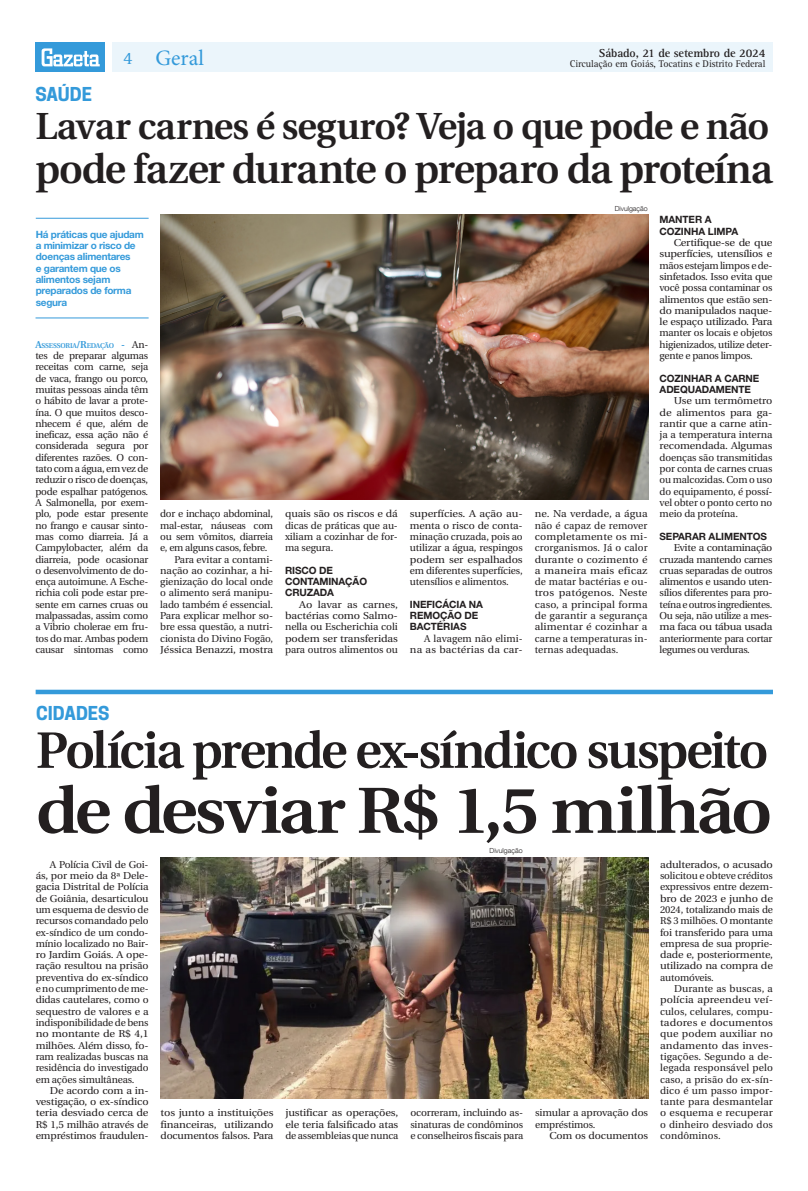
<style>
.page{position:relative;width:808px;height:1191px;background:#fff}
.page>*{position:absolute;margin:0;border:0;box-sizing:border-box;transform-origin:0 0}
.Manchete{font:600 65px "Utopia";letter-spacing:-.035em;color:#231f20;scale:1.09 1}
.Manchete-2{font:600 51.1px "Utopia";letter-spacing:-.045em;color:#231f20}
.Manchete-3{font:600 41px "Utopia";letter-spacing:-.03em;color:#231f20}
.Manchete-4{font:600 37.6px "Utopia";letter-spacing:-.025em;color:#231f20}
.t1{font:22px "Minion Pro";color:#349ada}
.Retranca{font:700 18px "Cooper Hewitt";color:#349ada}
.t2{font:18px "Rotis Serif Std";color:#349ada}
.t3{font:700 12px "Rotis Serif Std";letter-spacing:-.01em;color:#231f20}
.TExto_Corrido{font:10px/11.3px "Utopia";letter-spacing:-.015em;color:#231f20;text-align:justify}
.TExto_Corrido-2{font:10px/11.3px "Utopia";letter-spacing:-.015em;color:#231f20;text-align:justify;scale:1.1 1}
.Repórter{font:10px/11.3px "Utopia";letter-spacing:-.025em;color:#231f20;text-align:justify}
.TExto_Corrido-3{font:10px/11.3px "Utopia";letter-spacing:-.015em;color:#231f20;text-align:justify;scale:1.06 1}
.TExto_Corrido-4{font:10px/11.3px "Utopia";letter-spacing:-.015em;color:#231f20;text-align:justify;scale:1.08 1}
.Intertítulo{font:700 10px/11.3px "Helvetica Neue";letter-spacing:-.01em;color:#231f20}
.Olho{font:700 10px/11.3px "Helvetica Neue LT Std";letter-spacing:-.025em;color:#349ada}
.TExto_Corrido-5{font:10px/11.3px "Utopia";letter-spacing:-.015em;color:#231f20;text-align:justify;scale:1.07 1}
.t4{font:10px "Rotis Serif Std";letter-spacing:-.01em;color:#231f20}
.TExto_Corrido-6{font:10px/11.3px "Utopia";letter-spacing:.01em;color:#231f20;text-align:right}
.TExto_Corrido-7{font:10px/11.3px "Utopia";letter-spacing:-.015em;color:#231f20;scale:1.04 1}
.Repórter-2{font:600 7px "Utopia";letter-spacing:-.035em;color:#349ada}
.Crédito_Fotógrafo{font:300 7px "Helvetica Neue LT Com";color:#231f20}
.s1{font-size:10px}
.s2{font-weight:400;font-size:10px;color:#231f20}
</style>
<div class="page">
<div style="left:112px;top:43px;width:661px;height:29px;background:#ebf5fb"></div>
<div style="left:36px;top:43px;width:69px;height:29px;background:#349ada"></div>
<svg style="left:42px;top:48px;width:58px;height:18px"></svg>
<hr style="left:36px;top:218px;width:113px;height:1px;background:#349ada">
<hr style="left:36px;top:317px;width:113px;height:1px;background:#349ada">
<div style="left:36px;top:689px;width:737px;height:5px;background:#349ada"></div>
<img style="left:160px;top:858px;width:488px;height:240px">
<img style="left:161px;top:214px;width:487px;height:285px">
<p class="Retranca" style="left:35px;top:84px;width:58px">SAÚDE</p>
<p class="t3" style="left:599px;top:46px;width:168px">Sábado, 21 de setembro de 2024</p>
<p class="t2" style="left:123px;top:47px;width:11px">4</p>
<p class="t1" style="left:155px;top:43px;width:50px">Geral</p>
<p class="t4" style="left:570px;top:58px;width:197px">Circulação em Goiás, Tocatins e Distrito Federal</p>
<p class="Manchete-4" style="left:35px;top:105px;width:735px">Lavar carnes é seguro? Veja o que pode e não</p>
<p class="Manchete-3" style="left:35px;top:146px;width:739px">pode fazer durante o preparo da proteína</p>
<p class="Crédito_Fotógrafo" style="left:615px;top:204px;width:35px">Divulgação</p>
<p class="Olho" style="left:36px;top:228px;width:110px">Há práticas que ajudam a minimizar o risco de doenças alimentares<br>e garantem que os alimentos sejam preparados de forma segura</p>
<p class="Repórter-2" style="left:35px;top:341px;width:114px"><span class="s1">A</span>SSESSORIA<span class="s1">/R</span>EDAÇÃO <span class="s1">-</span> <span class="s2">An-</span></p>
<p class="Repórter" style="left:35px;top:350px;width:114px">tes de preparar algumas receitas com carne, seja de vaca, frango ou porco, muitas pessoas ainda têm o hábito de lavar a prote&shy;ína. O que muitos desco&shy;nhecem é que, além de ineficaz, essa ação não é considerada segura por diferentes razões. O con&shy;tato com a água, em vez de reduzir o risco de doenças, pode espalhar patógenos.<br>A Salmonella, por exem&shy;plo, pode estar presente no frango e causar sinto&shy;mas como diarreia. Já a Campylobacter, além da diarreia, pode ocasionar o desenvolvimento de do&shy;ença autoimune. A Esche&shy;richia coli pode estar pre&shy;sente em carnes cruas ou malpassadas, assim como a Vibrio cholerae em fru&shy;tos do mar. Ambas podem causar sintomas como</p>
<p class="Repórter" style="left:160px;top:508px;width:114px">dor e inchaço abdominal, mal-estar, náuseas com ou sem vômitos, diarreia e, em alguns casos, febre.</p>
<p class="TExto_Corrido" style="left:160px;top:553px;width:114px;text-indent:14px">Para evitar a contami&shy;nação ao cozinhar, a hi&shy;gienização do local onde o alimento será manipu&shy;lado também é essencial.<br>Para explicar melhor so&shy;bre essa questão, a nutri&shy;cionista do Divino Fogão, Jéssica Benazzi, mostra</p>
<p class="TExto_Corrido-5" style="left:285px;top:508px;width:107px">quais são os riscos e dá dicas de práticas que au&shy;xiliam a cozinhar de for&shy;ma segura.</p>
<p class="Intertítulo" style="left:285px;top:564px;width:84px">RISCO DE<br>CONTAMINAÇÃO<br>CRUZADA</p>
<p class="TExto_Corrido-2" style="left:285px;top:599px;width:104px;text-indent:14px">Ao lavar as carnes, bactérias como Salmo&shy;nella ou Escherichia coli podem ser transferidas para outros alimentos ou</p>
<p class="TExto_Corrido-2" style="left:410px;top:508px;width:104px">superfícies. A ação au&shy;menta o risco de conta&shy;minação cruzada, pois ao utilizar a água, respingos podem ser espalhados em diferentes superfícies, utensílios e alimentos.</p>
<p class="Intertítulo" style="left:410px;top:598px;width:75px">INEFICÁCIA NA<br>REMOÇÃO DE<br>BACTÉRIAS</p>
<p class="TExto_Corrido-6" style="left:410px;top:633px;width:114px">A lavagem não elimi&shy;na as bactérias da car-</p>
<p class="TExto_Corrido-3" style="left:535px;top:508px;width:108px">ne. Na verdade, a água não é capaz de remover completamente os mi&shy;crorganismos. Já o calor durante o cozimento é a maneira mais eficaz de matar bactérias e ou&shy;tros patógenos. Neste caso, a principal forma de garantir a segurança alimentar é cozinhar a carne a temperaturas in&shy;ternas adequadas.</p>
<p class="Intertítulo" style="left:659px;top:214px;width:54px">MANTER A</p>
<p class="Intertítulo" style="left:659px;top:225px;width:80px">COZINHA LIMPA</p>
<p class="TExto_Corrido-2" style="left:659px;top:237px;width:104px;text-indent:14px">Certifique-se de que superfícies, utensílios e mãos estejam limpos e de&shy;sinfetados. Isso evita que você possa contaminar os alimentos que estão sen&shy;do manipulados naque&shy;le espaço utilizado. Para manter os locais e objetos higienizados, utilize deter&shy;gente e panos limpos.</p>
<p class="Intertítulo" style="left:659px;top:372px;width:101px">COZINHAR A CARNE<br>ADEQUADAMENTE</p>
<p class="TExto_Corrido-4" style="left:659px;top:395px;width:106px;text-indent:14px">Use um termômetro de alimentos para ga&shy;rantir que a carne atin&shy;ja a temperatura interna recomendada. Algumas doenças são transmitidas por conta de carnes cruas ou malcozidas. Com o uso do equipamento, é possí&shy;vel obter o ponto certo no meio da proteína.</p>
<p class="Intertítulo" style="left:659px;top:530px;width:109px">SEPARAR ALIMENTOS</p>
<p class="TExto_Corrido-3" style="left:659px;top:542px;width:108px;text-indent:14px">Evite a contaminação cruzada mantendo carnes cruas separadas de outros alimentos e usando uten&shy;sílios diferentes para pro&shy;teína e outros ingredientes.<br>Ou seja, não utilize a mes&shy;ma faca ou tábua usada anteriormente para cortar legumes ou verduras.</p>
<p class="Retranca" style="left:36px;top:703px;width:75px">CIDADES</p>
<p class="Manchete-2" style="left:36px;top:721px;width:734px">Polícia prende ex-síndico suspeito</p>
<p class="Manchete" style="left:36px;top:774px;width:677px">de desviar R$ 1,5 milhão</p>
<p class="Crédito_Fotógrafo" style="left:489px;top:846px;width:35px">Divulgação</p>
<p class="TExto_Corrido" style="left:36px;top:859px;width:114px;text-indent:14px">A Polícia Civil de Goi&shy;ás, por meio da 8ª Dele&shy;gacia Distrital de Polícia de Goiânia, desarticulou um esquema de desvio de recursos comandado pelo ex-síndico de um condo&shy;mínio localizado no Bair&shy;ro Jardim Goiás. A ope&shy;ração resultou na prisão preventiva do ex-síndico e no cumprimento de me&shy;didas cautelares, como o sequestro de valores e a indisponibilidade de bens no montante de R$ 4,1 milhões. Além disso, fo&shy;ram realizadas buscas na residência do investigado em ações simultâneas.</p>
<p class="TExto_Corrido-4" style="left:36px;top:1085px;width:106px;text-indent:14px">De acordo com a in&shy;vestigação, o ex-síndico teria desviado cerca de R$ 1,5 milhão através de empréstimos fraudulen-</p>
<p class="TExto_Corrido-2" style="left:161px;top:1107px;width:104px">tos junto a instituições financeiras, utilizando documentos falsos. Para</p>
<p class="TExto_Corrido-2" style="left:285px;top:1107px;width:104px">justificar as operações, ele teria falsificado atas de assembleias que nunca</p>
<p class="TExto_Corrido" style="left:410px;top:1107px;width:114px">ocorreram, incluindo as&shy;sinaturas de condôminos e conselheiros fiscais para</p>
<p class="TExto_Corrido-7" style="left:535px;top:1107px;width:110px">simular a aprovação dos empréstimos.</p>
<p class="TExto_Corrido-5" style="left:549px;top:1130px;width:94px">Com os documentos</p>
<p class="TExto_Corrido-2" style="left:660px;top:859px;width:104px">adulterados, o acusado solicitou e obteve créditos expressivos entre dezem&shy;bro de 2023 e junho de 2024, totalizando mais de R$ 3 milhões. O montante foi transferido para uma empresa de sua proprie&shy;dade e, posteriormente, utilizado na compra de automóveis.</p>
<p class="TExto_Corrido" style="left:660px;top:983px;width:114px;text-indent:14px">Durante as buscas, a polícia apreendeu veí&shy;culos, celulares, compu&shy;tadores e documentos que podem auxiliar no andamento das inves&shy;tigações. Segundo a de&shy;legada responsável pelo caso, a prisão do ex-sín&shy;dico é um passo impor&shy;tante para desmantelar o esquema e recuperar o dinheiro desviado dos condôminos.</p>
</div>
